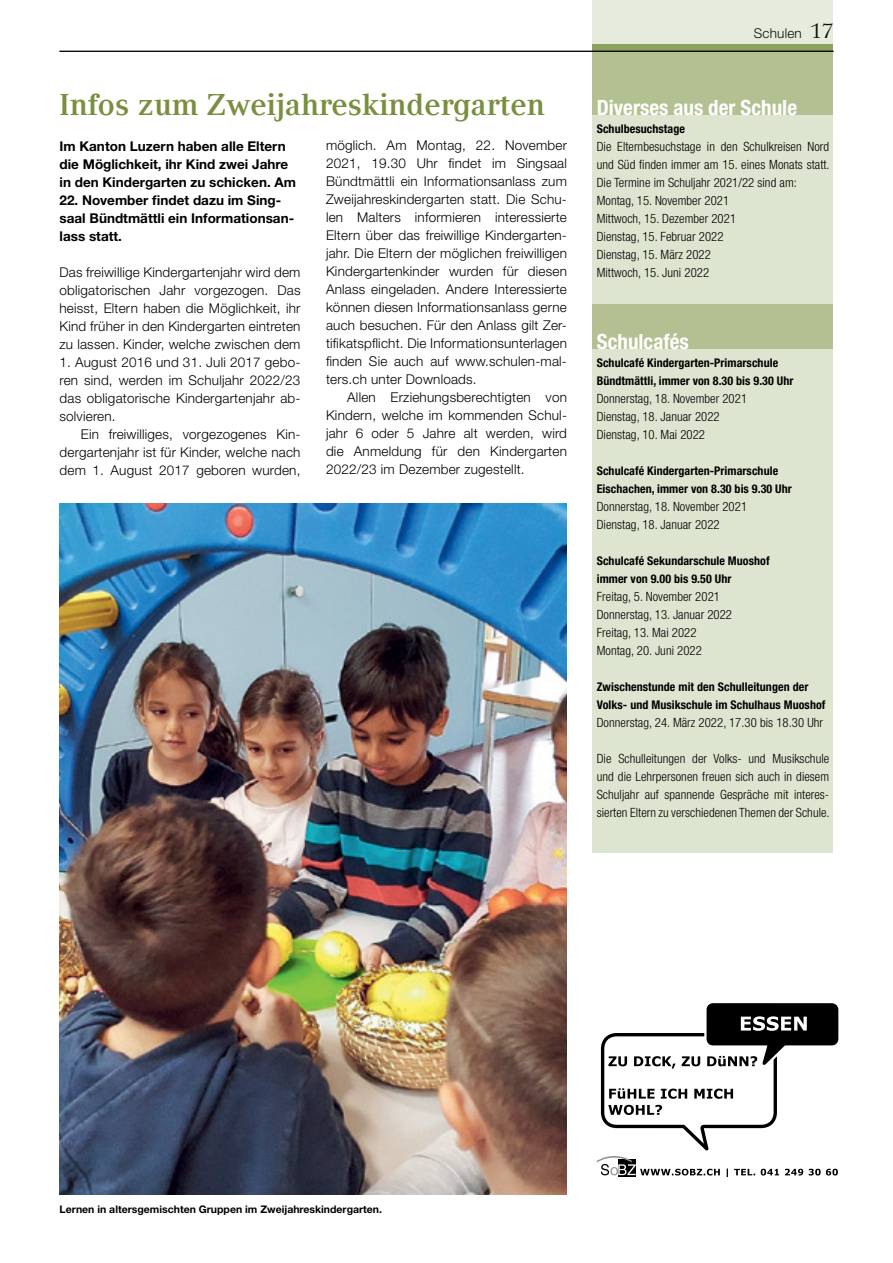
<style>
.page{position:relative;width:893px;height:1263px;background:#fff}
.page>*{position:absolute;margin:0;border:0;box-sizing:border-box;transform-origin:0 0}
.t1{font:700 30px "Compatil Text LT Com";letter-spacing:.005em;color:#778f3e}
.t2{font:700 condensed 21px "Helvetica Neue LT Std";color:#fff}
.t3{font:300 13.5px/18px "Helvetica Neue LT Std";letter-spacing:.015em;color:#000;text-align:justify}
.t4{font:700 13.5px/18px "Helvetica Neue LT Std";color:#000}
.t5{font:300 condensed 12.75px/18px "Helvetica Neue LT Std";letter-spacing:.005em;color:#000}
.t6{font:700 condensed 12px/18px "Helvetica Neue LT Std";letter-spacing:.005em;color:#000}
.t7{font:700 10.5px "Helvetica Neue LT Std";color:#000}
.s1{font-family:"Compatil Text LT Com";font-weight:400;font-size:21px}
</style>
<div class="page">
<div style="left:592px;top:0;width:241px;height:51px;background:#e6ebdd"></div>
<div style="left:592px;top:45px;width:241px;height:6px;background:#8ca15d"></div>
<hr style="left:60px;top:51px;width:773px;height:1px;background:#000">
<div style="left:592px;top:115px;width:241px;height:216px;background:#dde4cf"></div>
<div style="left:592px;top:52px;width:241px;height:63px;background:#b3c192"></div>
<div style="left:592px;top:349px;width:241px;height:504px;background:#dde4cf"></div>
<div style="left:592px;top:304px;width:241px;height:45px;background:#b3c192"></div>
<img style="left:60px;top:504px;width:507px;height:691px">
<svg style="left:597px;top:1003px;width:242px;height:174px"></svg>
<h1 class="t1" style="left:60px;top:87px;width:487px">Infos zum Zweijahreskindergarten</h1>
<p class="t4" style="left:60px;top:136px;width:238px">Im Kanton Luzern haben alle Eltern die Möglichkeit, ihr Kind zwei Jahre in den Kindergarten zu schicken. Am</p>
<p class="t4" style="left:60px;top:190px;width:236px">22. November findet dazu im Sing&shy;saal Bündtmättli ein Informationsan&shy;lass statt.</p>
<p class="t3" style="left:60px;top:262px;width:242px">Das freiwillige Kindergartenjahr wird dem obligatorischen Jahr vorgezogen. Das heisst, Eltern haben die Möglichkeit, ihr Kind früher in den Kindergarten eintreten zu lassen. Kinder, welche zwischen dem</p>
<p class="t3" style="left:60px;top:352px;width:242px">1. August 2016 und 31. Juli 2017 gebo&shy;ren sind, werden im Schuljahr 2022/23 das obligatorische Kindergartenjahr ab&shy;solvieren.</p>
<p class="t3" style="left:60px;top:424px;width:242px;text-indent:21px">Ein freiwilliges, vorgezogenes Kin&shy;dergartenjahr ist für Kinder, welche nach dem 1. August 2017 geboren wurden,</p>
<p class="t3" style="left:326px;top:136px;width:242px">möglich. Am Montag, 22. November 2021, 19.30 Uhr findet im Singsaal Bündtmättli ein Informationsanlass zum Zweijahreskindergarten statt. Die Schu&shy;len Malters informieren interessierte Eltern über das freiwillige Kindergarten&shy;jahr. Die Eltern der möglichen freiwilligen Kindergartenkinder wurden für diesen Anlass eingeladen. Andere Interessierte können diesen Informationsanlass gerne auch besuchen. Für den Anlass gilt Zer&shy;tifikatspflicht. Die Informationsunterlagen finden Sie auch auf www.schulen-mal&shy;ters.ch unter Downloads.</p>
<p class="t3" style="left:326px;top:388px;width:242px;text-indent:21px">Allen Erziehungsberechtigten von Kindern, welche im kommenden Schul&shy;jahr 6 oder 5 Jahre alt werden, wird die Anmeldung für den Kindergarten 2022/23 im Dezember zugestellt.</p>
<p class="t3" style="left:754px;top:24px;width:81px">Schulen <span class="s1">17</span></p>
<h2 class="t2" style="left:597px;top:94px;width:202px">Diverses aus der Schule</h2>
<p class="t6" style="left:597px;top:119px;width:90px">Schulbesuchstage</p>
<p class="t5" style="left:597px;top:137px;width:234px">Die Elternbesuchstage in den Schulkreisen Nord und Süd finden immer am 15. eines Monats statt.<br>Die Termine im Schuljahr 2021/22 sind am:<br>Montag, 15. November 2021<br>Mittwoch, 15. Dezember 2021<br>Dienstag, 15. Februar 2022<br>Dienstag, 15. März 2022<br>Mittwoch, 15. Juni 2022</p>
<h2 class="t2" style="left:597px;top:328px;width:94px">Schulcafés</h2>
<p class="t6" style="left:597px;top:353px;width:198px">Schulcafé Kindergarten-Primarschule<br>Bündtmättli, immer von 8.30 bis 9.30 Uhr</p>
<p class="t5" style="left:597px;top:389px;width:152px">Donnerstag, 18. November 2021<br>Dienstag, 18. Januar 2022<br>Dienstag, 10. Mai 2022</p>
<p class="t6" style="left:597px;top:461px;width:197px">Schulcafé Kindergarten-Primarschule<br>Eischachen, immer von 8.30 bis 9.30 Uhr</p>
<p class="t5" style="left:597px;top:497px;width:152px">Donnerstag, 18. November 2021<br>Dienstag, 18. Januar 2022</p>
<p class="t6" style="left:597px;top:551px;width:174px">Schulcafé Sekundarschule Muoshof immer von 9.00 bis 9.50 Uhr</p>
<p class="t5" style="left:597px;top:587px;width:137px">Freitag, 5. November 2021<br>Donnerstag, 13. Januar 2022<br>Freitag, 13. Mai 2022<br>Montag, 20. Juni 2022</p>
<p class="t6" style="left:597px;top:677px;width:230px">Zwischenstunde mit den Schulleitungen der<br>Volks- und Musikschule im Schulhaus Muoshof</p>
<p class="t5" style="left:597px;top:713px;width:228px">Donnerstag, 24. März 2022, 17.30 bis 18.30 Uhr</p>
<p class="t5" style="left:597px;top:749px;width:234px;text-align:justify">Die Schulleitungen der Volks- und Musikschule und die Lehrpersonen freuen sich auch in diesem Schuljahr auf spannende Gespräche mit interes&shy;sierten Eltern zu verschiedenen Themen der Schule.</p>
<p class="t7" style="left:60px;top:1202px;width:324px">Lernen in altersgemischten Gruppen im Zweijahreskindergarten.</p>
</div>
